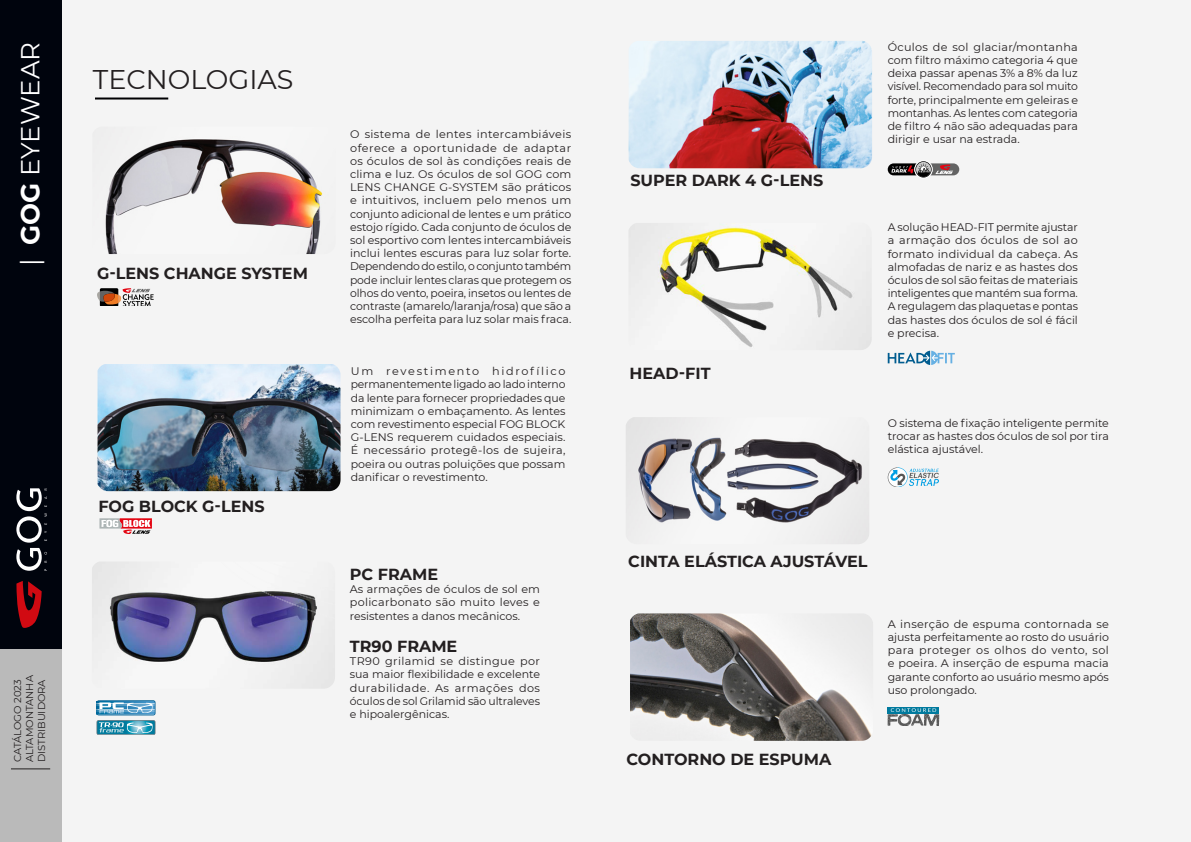
<style>
.page{position:relative;width:1191px;height:842px;background:#fff}
.page>*{position:absolute;margin:0;border:0;box-sizing:border-box;transform-origin:0 0}
.descrições{font:27px "Montserrat";color:#231f20}
.t1{font:26px "Montserrat";letter-spacing:-.01em;color:#fff}
.descrições-2{font:700 16px "Montserrat";color:#231f20}
.descrições-3{font:11px/13.2px "Montserrat";color:#231f20;text-align:justify}
.t2{font:10px/12px "Montserrat";color:#231f20}
.s1{font-weight:700}
</style>
<div class="page">
<div style="left:1px;top:0;width:61px;height:649px;background:#00040d"></div>
<div style="left:0;top:649px;width:61px;height:193px;background:#bababa"></div>
<hr style="left:11px;top:768px;width:39px;height:1px;background:#231f20">
<svg style="left:16px;top:488px;width:31px;height:83px"></svg>
<svg style="left:16px;top:581px;width:26px;height:47px"></svg>
<div style="left:63px;top:0;width:1128px;height:842px;background:#f4f4f4"></div>
<hr style="left:95px;top:98px;width:73px;height:2px;background:#000002">
<img style="left:628px;top:41px;width:244px;height:127px">
<svg style="left:915px;top:161px;width:16px;height:17px"></svg>
<svg style="left:887px;top:163px;width:72px;height:14px"></svg>
<img style="left:105px;top:139px;width:218px;height:115px">
<svg style="left:97px;top:288px;width:57px;height:18px"></svg>
<img style="left:98px;top:364px;width:242px;height:127px">
<svg style="left:99px;top:518px;width:52px;height:16px"></svg>
<img style="left:99px;top:562px;width:122px;height:56px">
<img style="left:221px;top:595px;width:96px;height:24px">
<img style="left:233px;top:591px;width:84px;height:14px">
<svg style="left:97px;top:700px;width:58px;height:34px"></svg>
<img style="left:629px;top:223px;width:242px;height:127px">
<svg style="left:887px;top:351px;width:67px;height:14px"></svg>
<img style="left:626px;top:417px;width:243px;height:127px">
<svg style="left:887px;top:467px;width:51px;height:20px"></svg>
<img style="left:630px;top:613px;width:243px;height:128px">
<div style="left:887px;top:707px;width:52px;height:6px;background:#007a9e"></div>
<svg style="left:887px;top:708px;width:52px;height:17px"></svg>
<h2 class="t1" style="left:12px;top:266px;width:226px;rotate:-90deg">| <span class="s1">GOG</span> EYEWEAR</h2>
<p class="t2" style="left:11px;top:762px;width:89px;rotate:-90deg">CATÁLOGO 2023<br>ALTAMONTANHA<br>DISTRIBUIDORA</p>
<p class="descrições" style="left:93px;top:60px;width:202px">TECNOLOGIAS</p>
<p class="descrições-2" style="left:97px;top:262px;width:212px">G-LENS CHANGE SYSTEM</p>
<p class="descrições-2" style="left:98px;top:495px;width:168px">FOG BLOCK G-LENS</p>
<p class="descrições-3" style="left:350px;top:127px;width:223px">O sistema de lentes intercambiáveis oferece a oportunidade de adaptar os óculos de sol às condições reais de clima e luz. Os óculos de sol GOG com LENS CHANGE G-SYSTEM são práticos e intuitivos, incluem pelo menos um conjunto adicional de lentes e um prático estojo rígido. Cada conjunto de óculos de sol esportivo com lentes intercambiáveis inclui lentes escuras para luz solar forte.<br>Dependendo do estilo, o conjunto também pode incluir lentes claras que protegem os olhos do vento, poeira, insetos ou lentes de contraste (amarelo/laranja/rosa) que são a escolha perfeita para luz solar mais fraca.</p>
<p class="descrições-3" style="left:351px;top:364px;width:216px">Um revestimento hidrofílico permanentemente ligado ao lado interno da lente para fornecer propriedades que minimizam o embaçamento. As lentes com revestimento especial FOG BLOCK G-LENS requerem cuidados especiais.<br>É necessário protegê-los de sujeira, poeira ou outras poluições que possam danificar o revestimento.</p>
<p class="descrições-2" style="left:350px;top:563px;width:90px">PC FRAME</p>
<p class="descrições-3" style="left:350px;top:582px;width:192px">As armações de óculos de sol em policarbonato são muito leves e resistentes a danos mecânicos.</p>
<p class="descrições-2" style="left:350px;top:635px;width:109px">TR90 FRAME</p>
<p class="descrições-3" style="left:350px;top:654px;width:192px">TR90 grilamid se distingue por sua maior flexibilidade e excelente durabilidade. As armações dos óculos de sol Grilamid são ultraleves e hipoalergênicas.</p>
<p class="descrições-2" style="left:630px;top:169px;width:194px">SUPER DARK 4 G-LENS</p>
<p class="descrições-2" style="left:629px;top:362px;width:83px">HEAD-FIT</p>
<p class="descrições-3" style="left:887px;top:40px;width:192px">Óculos de sol glaciar/montanha com filtro máximo categoria 4 que deixa passar apenas 3% a 8% da luz visível. Recomendado para sol muito forte, principalmente em geleiras e montanhas. As lentes com categoria de filtro 4 não são adequadas para dirigir e usar na estrada.</p>
<p class="descrições-3" style="left:887px;top:220px;width:192px">A solução HEAD-FIT permite ajustar a armação dos óculos de sol ao formato individual da cabeça. As almofadas de nariz e as hastes dos óculos de sol são feitas de materiais inteligentes que mantém sua forma.<br>A regulagem das plaquetas e pontas das hastes dos óculos de sol é fácil e precisa.</p>
<p class="descrições-3" style="left:887px;top:416px;width:223px">O sistema de fixação inteligente permite trocar as hastes dos óculos de sol por tira elástica ajustável.</p>
<p class="descrições-2" style="left:628px;top:550px;width:241px">CINTA ELÁSTICA AJUSTÁVEL</p>
<p class="descrições-3" style="left:887px;top:617px;width:223px">A inserção de espuma contornada se ajusta perfeitamente ao rosto do usuário para proteger os olhos do vento, sol e poeira. A inserção de espuma macia garante conforto ao usuário mesmo após uso prolongado.</p>
<p class="descrições-2" style="left:626px;top:747px;width:206px">CONTORNO DE ESPUMA</p>
</div>
